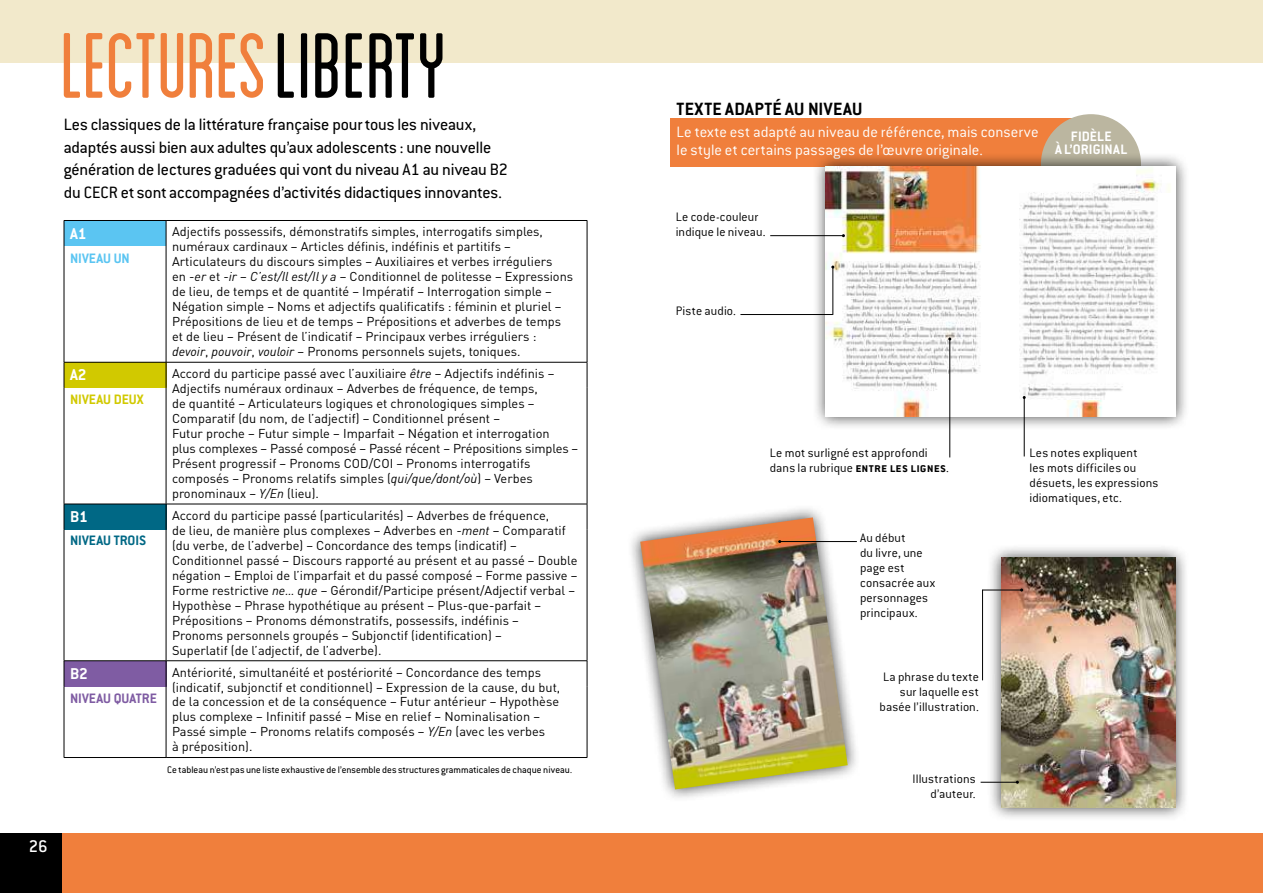
<style>
.page{position:relative;width:1263px;height:893px;background:#fff}
.page>*{position:absolute;margin:0;border:0;box-sizing:border-box;transform-origin:0 0}
.t1{font:700 19.5px "Conduit ITC Pro";letter-spacing:.025em;color:#000}
.t2{font:500 18.6px "Conduit ITC Pro";color:#fff}
.t3{font:18px/22.5px "Conduit ITC Pro";letter-spacing:-.005em;color:#000}
.t4{font:700 17.25px "Conduit ITC Pro";color:#fff}
.t5{font:300 16.5px/18px "Conduit ITC Pro";color:#fff}
.t6{font:700 15px/12.8px "Conduit ITC Pro";letter-spacing:.005em;color:#fff;text-align:center}
.t7{font:700 15px "Conduit ITC Pro";color:#7f5ca3}
.t8{font:700 15px "Conduit ITC Pro";color:#006885}
.t9{font:700 15px "Conduit ITC Pro";color:#d1c900}
.t10{font:700 15px "Conduit ITC Pro";color:#5bc5f2}
.t11{font:300 13.5px/15px "Conduit ITC Pro";letter-spacing:.01em;color:#000}
.t12{font:12.75px/15px "DINOT";color:#000}
.t13{font:10.5px "Conduit ITC Pro";letter-spacing:.005em;color:#000}
.s1{font-style:italic}
.s2{font-weight:700}
</style>
<div class="page">
<div style="left:0;top:0;width:1263px;height:63px;background:#f2e9cb"></div>
<div style="left:0;top:833px;width:1263px;height:60px;background:#f07f3c"></div>
<div style="left:0;top:833px;width:61px;height:60px;background:#000"></div>
<svg style="left:65px;top:221px;width:522px;height:536px"></svg>
<div style="left:64px;top:362px;width:102px;height:26px;background:#d1c900"></div>
<div style="left:64px;top:504px;width:102px;height:25px;background:#006885"></div>
<div style="left:64px;top:661px;width:102px;height:25px;background:#7f5ca3"></div>
<hr style="left:166px;top:220px;width:421px;height:1px;background:#000">
<svg style="left:166px;top:221px;width:1px;height:25px"></svg>
<svg style="left:587px;top:221px;width:1px;height:25px"></svg>
<hr style="left:166px;top:246px;width:1px;height:116px;background:#000">
<hr style="left:587px;top:246px;width:1px;height:116px;background:#000">
<hr style="left:64px;top:362px;width:102px;height:1px;background:#000">
<hr style="left:166px;top:362px;width:421px;height:1px;background:#000">
<svg style="left:166px;top:362px;width:1px;height:26px"></svg>
<svg style="left:587px;top:362px;width:1px;height:26px"></svg>
<hr style="left:166px;top:388px;width:1px;height:116px;background:#000">
<hr style="left:587px;top:388px;width:1px;height:116px;background:#000">
<hr style="left:64px;top:504px;width:102px;height:1px;background:#000">
<hr style="left:166px;top:504px;width:421px;height:1px;background:#000">
<svg style="left:166px;top:504px;width:1px;height:25px"></svg>
<svg style="left:587px;top:504px;width:1px;height:25px"></svg>
<hr style="left:166px;top:529px;width:1px;height:131px;background:#000">
<hr style="left:587px;top:529px;width:1px;height:131px;background:#000">
<hr style="left:64px;top:660px;width:102px;height:1px;background:#000">
<hr style="left:166px;top:660px;width:421px;height:1px;background:#000">
<svg style="left:166px;top:661px;width:1px;height:25px"></svg>
<svg style="left:587px;top:661px;width:1px;height:25px"></svg>
<hr style="left:166px;top:686px;width:1px;height:71px;background:#000">
<hr style="left:587px;top:686px;width:1px;height:71px;background:#000">
<hr style="left:64px;top:757px;width:102px;height:1px;background:#000">
<hr style="left:166px;top:757px;width:421px;height:1px;background:#000">
<hr style="left:64px;top:220px;width:102px;height:1px;background:#000">
<svg style="left:64px;top:221px;width:1px;height:25px"></svg>
<hr style="left:64px;top:246px;width:1px;height:116px;background:#000">
<svg style="left:64px;top:362px;width:1px;height:26px"></svg>
<hr style="left:64px;top:388px;width:1px;height:116px;background:#000">
<svg style="left:64px;top:504px;width:1px;height:25px"></svg>
<hr style="left:64px;top:529px;width:1px;height:131px;background:#000">
<svg style="left:64px;top:661px;width:1px;height:25px"></svg>
<hr style="left:64px;top:686px;width:1px;height:71px;background:#000">
<div style="left:670px;top:118px;width:413px;height:48px;background:#f07f3c"></div>
<div style="left:1041px;top:114px;width:100px;height:100px;background:#bbb6a0;border-radius:50%"></div>
<div style="left:811px;top:152px;width:379px;height:278px;background:#000;opacity:.75"></div>
<img style="left:825px;top:166px;width:351px;height:250px">
<div style="left:627px;top:504px;width:234px;height:299px;background:#000;opacity:.75"></div>
<img style="left:640px;top:517px;width:208px;height:272px">
<hr style="left:780px;top:541px;width:77px;height:1px;background:#000">
<div style="left:987px;top:543px;width:203px;height:279px;background:#000;opacity:.75"></div>
<img style="left:1001px;top:558px;width:175px;height:250px">
<hr style="left:770px;top:235px;width:73px;height:1px;background:#000">
<hr style="left:740px;top:314px;width:93px;height:1px;background:#000">
<hr style="left:949px;top:339px;width:1px;height:118px;background:#000">
<hr style="left:832px;top:267px;width:1px;height:48px;background:#000">
<hr style="left:982px;top:590px;width:40px;height:1px;background:#000">
<hr style="left:982px;top:590px;width:1px;height:90px;background:#000">
<hr style="left:981px;top:782px;width:36px;height:1px;background:#000">
<img style="left:1002px;top:193px;width:174px;height:206px">
<hr style="left:1024px;top:397px;width:1px;height:59px;background:#000">
<svg style="left:64px;top:33px;width:199px;height:65px"></svg>
<svg style="left:278px;top:33px;width:164px;height:65px"></svg>
<p class="t3" style="left:64px;top:113px;width:446px">Les classiques de la littérature française pour tous les niveaux, adaptés aussi bien aux adultes qu’aux adolescents : une nouvelle génération de lectures graduées qui vont du niveau A1 au niveau B2 du CECR et sont accompagnées d’activités didactiques innovantes.</p>
<h3 class="t4" style="left:70px;top:223px;width:18px">A1</h3>
<p class="t12" style="left:172px;top:224px;width:403px">Adjectifs possessifs, démonstratifs simples, interrogatifs simples, numéraux cardinaux – Articles définis, indéfinis et partitifs – Articulateurs du discours simples – Auxiliaires et verbes irréguliers<br>en -<span class="s1">er</span> et -<span class="s1">ir</span> – <span class="s1">C’est/Il est/Il y a</span> – Conditionnel de politesse – Expressions de lieu, de temps et de quantité – Impératif – Interrogation simple – Négation simple – Noms et adjectifs qualificatifs : féminin et pluriel – Prépositions de lieu et de temps – Prépositions et adverbes de temps et de lieu – Présent de l’indicatif – Principaux verbes irréguliers : <span class="s1">devoir</span>, <span class="s1">pouvoir</span>, <span class="s1">vouloir</span> – Pronoms personnels sujets, toniques.</p>
<p class="t10" style="left:70px;top:249px;width:61px">NIVEAU UN</p>
<h3 class="t4" style="left:70px;top:365px;width:18px">A2</h3>
<p class="t12" style="left:172px;top:365px;width:408px">Accord du participe passé avec l’auxiliaire <span class="s1">être</span> – Adjectifs indéfinis – Adjectifs numéraux ordinaux – Adverbes de fréquence, de temps,<br>de quantité – Articulateurs logiques et chronologiques simples – Comparatif (du nom, de l’adjectif) – Conditionnel présent –<br>Futur proche – Futur simple – Imparfait – Négation et interrogation<br>plus complexes – Passé composé – Passé récent – Prépositions simples – Présent progressif – Pronoms COD/COI – Pronoms interrogatifs composés – Pronoms relatifs simples (<span class="s1">qui/que/dont/où</span>) – Verbes pronominaux – <span class="s1">Y/En</span> (lieu).</p>
<p class="t9" style="left:70px;top:391px;width:75px">NIVEAU DEUX</p>
<h3 class="t4" style="left:70px;top:507px;width:19px">B1</h3>
<p class="t12" style="left:172px;top:507px;width:407px">Accord du participe passé (particularités) – Adverbes de fréquence,<br>de lieu, de manière plus complexes – Adverbes en -<span class="s1">ment</span> – Comparatif (du verbe, de l’adverbe) – Concordance des temps (indicatif) – Conditionnel passé – Discours rapporté au présent et au passé – Double négation – Emploi de l’imparfait et du passé composé – Forme passive – Forme restrictive <span class="s1">ne… que</span> – Gérondif/Participe présent/Adjectif verbal – Hypothèse – Phrase hypothétique au présent – Plus-que-parfait – Prépositions – Pronoms démonstratifs, possessifs, indéfinis –<br>Pronoms personnels groupés – Subjonctif (identification) –<br>Superlatif (de l’adjectif, de l’adverbe).</p>
<p class="t8" style="left:70px;top:532px;width:78px">NIVEAU TROIS</p>
<h3 class="t4" style="left:70px;top:663px;width:19px">B2</h3>
<p class="t12" style="left:172px;top:664px;width:390px">Antériorité, simultanéité et postériorité – Concordance des temps (indicatif, subjonctif et conditionnel) – Expression de la cause, du but, de la concession et de la conséquence – Futur antérieur – Hypothèse plus complexe – Infinitif passé – Mise en relief – Nominalisation – Passé simple – Pronoms relatifs composés – <span class="s1">Y/En</span> (avec les verbes<br>à préposition).</p>
<p class="t7" style="left:70px;top:689px;width:88px">NIVEAU QUATRE</p>
<p class="t13" style="left:167px;top:764px;width:406px">Ce tableau n’est pas une liste exhaustive de l’ensemble des structures grammaticales de chaque niveau.</p>
<h2 class="t2" style="left:29px;top:836px;width:20px">26</h2>
<h1 class="t1" style="left:677px;top:97px;width:187px">TEXTE ADAPTÉ AU NIVEAU</h1>
<p class="t5" style="left:677px;top:123px;width:363px">Le texte est adapté au niveau de référence, mais conserve le style et certains passages de l’œuvre originale.</p>
<p class="t6" style="left:1055px;top:130px;width:74px">FIDÈLE<br>À L’ORIGINAL</p>
<p class="t11" style="left:676px;top:209px;width:91px">Le code-couleur indique le niveau.</p>
<p class="t11" style="left:676px;top:303px;width:62px">Piste audio.</p>
<p class="t11" style="left:770px;top:446px;width:181px">Le mot surligné est approfondi dans la rubrique <span class="s2">entre les lignes</span>.</p>
<p class="t11" style="left:860px;top:530px;width:77px">Au début<br>du livre, une page est consacrée aux personnages principaux.</p>
<p class="t11" style="left:879px;top:669px;width:101px;text-align:right">La phrase du texte sur laquelle est basée l’illustration.</p>
<p class="t11" style="left:913px;top:771px;width:65px;text-align:right">Illustrations d’auteur.</p>
<p class="t11" style="left:1029px;top:446px;width:130px">Les notes expliquent<br>les mots difficiles ou désuets, les expressions idiomatiques, etc.</p>
</div>
